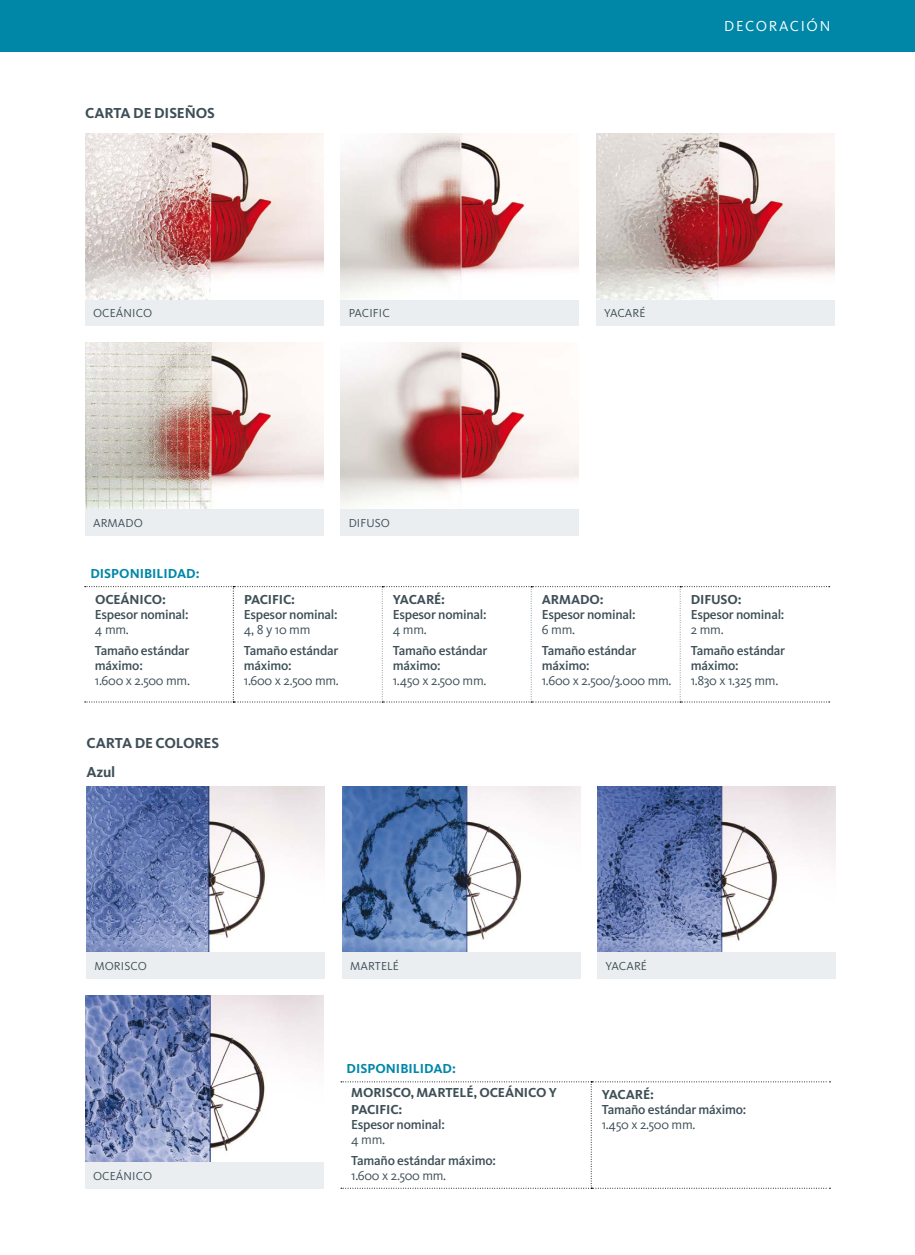
<style>
.page{position:relative;width:915px;height:1255px;background:#fff}
.page>*{position:absolute;margin:0;border:0;box-sizing:border-box;transform-origin:0 0}
.t1{font:700 15px/29px "Kievit OT";letter-spacing:-.01em;color:#3e4f57}
.t2{font:15px "Kievit OT";letter-spacing:.11em;color:#fff}
.t3{font:500 13.5px/15px "Kievit OT";letter-spacing:-.02em;color:#3e4f57}
.t4{font:13.5px "Kievit";letter-spacing:-.02em;color:#3e4f57}
.t5{font:700 13.5px/16.5px "Kievit OT";letter-spacing:-.01em;color:#3e4f57}
.t6{font:700 13.5px "Kievit";color:#0087a8}
.t7{font:12px "Kievit OT";letter-spacing:.01em;color:#3e4f57}
</style>
<div class="page">
<div style="left:0;top:0;width:914px;height:51px;background:#0087a8"></div>
<div style="left:85px;top:299px;width:239px;height:27px;background:#ebeef0"></div>
<div style="left:85px;top:509px;width:239px;height:26px;background:#ebeef0"></div>
<div style="left:340px;top:299px;width:239px;height:27px;background:#ebeef0"></div>
<div style="left:340px;top:509px;width:239px;height:26px;background:#ebeef0"></div>
<div style="left:596px;top:299px;width:238px;height:27px;background:#ebeef0"></div>
<img style="left:85px;top:133px;width:238px;height:166px">
<img style="left:85px;top:343px;width:238px;height:166px">
<img style="left:340px;top:133px;width:238px;height:165px">
<img style="left:340px;top:343px;width:238px;height:165px">
<img style="left:596px;top:133px;width:238px;height:166px">
<svg style="left:85px;top:586px;width:744px;height:116px"></svg>
<img style="left:86px;top:786px;width:239px;height:166px">
<img style="left:342px;top:786px;width:238px;height:166px">
<img style="left:597px;top:786px;width:238px;height:166px">
<div style="left:86px;top:952px;width:239px;height:26px;background:#ebeef0"></div>
<div style="left:342px;top:952px;width:238px;height:26px;background:#ebeef0"></div>
<div style="left:597px;top:952px;width:239px;height:26px;background:#ebeef0"></div>
<img style="left:85px;top:995px;width:238px;height:166px">
<div style="left:85px;top:1162px;width:239px;height:26px;background:#ebeef0"></div>
<svg style="left:341px;top:1081px;width:489px;height:107px"></svg>
<p class="t1" style="left:85px;top:98px;width:131px">CARTA DE DISEÑOS</p>
<p class="t7" style="left:93px;top:306px;width:61px">OCEÁNICO</p>
<p class="t7" style="left:348px;top:306px;width:43px">PACIFIC</p>
<p class="t7" style="left:603px;top:306px;width:43px">YACARÉ</p>
<p class="t2" style="left:724px;top:18px;width:108px">DECORACIÓN</p>
<p class="t7" style="left:93px;top:516px;width:51px">ARMADO</p>
<p class="t7" style="left:348px;top:516px;width:43px">DIFUSO</p>
<p class="t6" style="left:90px;top:565px;width:82px">DISPONIBI LIDAD</p>
<p class="t6" style="left:196px;top:565px;width:5px">:</p>
<p class="t5" style="left:95px;top:591px;width:72px">OCEÁNICO:</p>
<p class="t3" style="left:95px;top:607px;width:95px">Espesor nominal:</p>
<p class="t4" style="left:95px;top:621px;width:35px">4 mm.</p>
<p class="t3" style="left:95px;top:643px;width:96px">Tamaño estándar máximo:</p>
<p class="t4" style="left:95px;top:673px;width:96px">1.600 x 2.500 mm.</p>
<p class="t1" style="left:86px;top:728px;width:134px">CARTA DE COLORES<br>AZUL</p>
<p class="t5" style="left:244px;top:591px;width:53px">PACIFIC:</p>
<p class="t3" style="left:244px;top:607px;width:95px">Espesor nominal:</p>
<p class="t4" style="left:244px;top:621px;width:68px">4,8y10mm</p>
<p class="t3" style="left:244px;top:643px;width:96px">Tamaño estándar máximo:</p>
<p class="t4" style="left:244px;top:673px;width:96px">1.600 x 2.500 mm.</p>
<p class="t5" style="left:393px;top:591px;width:17px">YACA</p>
<p class="t5" style="left:426px;top:591px;width:21px">RÉ:</p>
<p class="t3" style="left:393px;top:607px;width:95px">Espesor nominal:</p>
<p class="t4" style="left:393px;top:621px;width:35px">4 mm.</p>
<p class="t3" style="left:393px;top:643px;width:96px">Tamaño estándar máximo:</p>
<p class="t4" style="left:393px;top:673px;width:95px">1.450 x 2.500 mm.</p>
<p class="t5" style="left:541px;top:591px;width:63px">ARMADO:</p>
<p class="t3" style="left:541px;top:607px;width:95px">Espesor nominal:</p>
<p class="t4" style="left:541px;top:621px;width:35px">6 mm.</p>
<p class="t3" style="left:541px;top:643px;width:96px">Tamaño estándar máximo:</p>
<p class="t4" style="left:541px;top:673px;width:131px">1.600 x 2.500/3.000 mm.</p>
<p class="t5" style="left:690px;top:591px;width:52px">DIFUSO:</p>
<p class="t3" style="left:690px;top:607px;width:95px">Espesor nominal:</p>
<p class="t4" style="left:690px;top:621px;width:34px">2 mm.</p>
<p class="t3" style="left:690px;top:643px;width:96px">Tamaño estándar máximo:</p>
<p class="t4" style="left:690px;top:673px;width:89px">1.830 x 1.325 mm.</p>
<p class="t7" style="left:94px;top:959px;width:45px">MORI SCO</p>
<p class="t7" style="left:350px;top:959px;width:18px">MARTELÉ</p>
<p class="t7" style="left:605px;top:959px;width:14px">YACARÉ</p>
<p class="t7" style="left:93px;top:1168px;width:61px">OCEÁNICO</p>
<p class="t6" style="left:346px;top:1060px;width:82px">DISPONIBI LIDAD</p>
<p class="t6" style="left:452px;top:1060px;width:5px">:</p>
<p class="t5" style="left:351px;top:1084px;width:207px">MORISCO, MARTELÉ, OCEÁNICO Y<br>PACIFIC:</p>
<p class="t3" style="left:351px;top:1116px;width:95px">Espesor nominal:</p>
<p class="t4" style="left:351px;top:1131px;width:35px">4 mm.</p>
<p class="t3" style="left:351px;top:1152px;width:146px">Tamaño estándar máximo:</p>
<p class="t4" style="left:351px;top:1167px;width:96px">1.600 x 2.500 mm.</p>
<p class="t5" style="left:601px;top:1086px;width:17px">YACA</p>
<p class="t5" style="left:634px;top:1086px;width:21px">RÉ:</p>
<p class="t3" style="left:601px;top:1102px;width:146px">Tamaño estándar máximo:</p>
<p class="t4" style="left:601px;top:1116px;width:95px">1.450 x 2.500 mm.</p>
</div>
